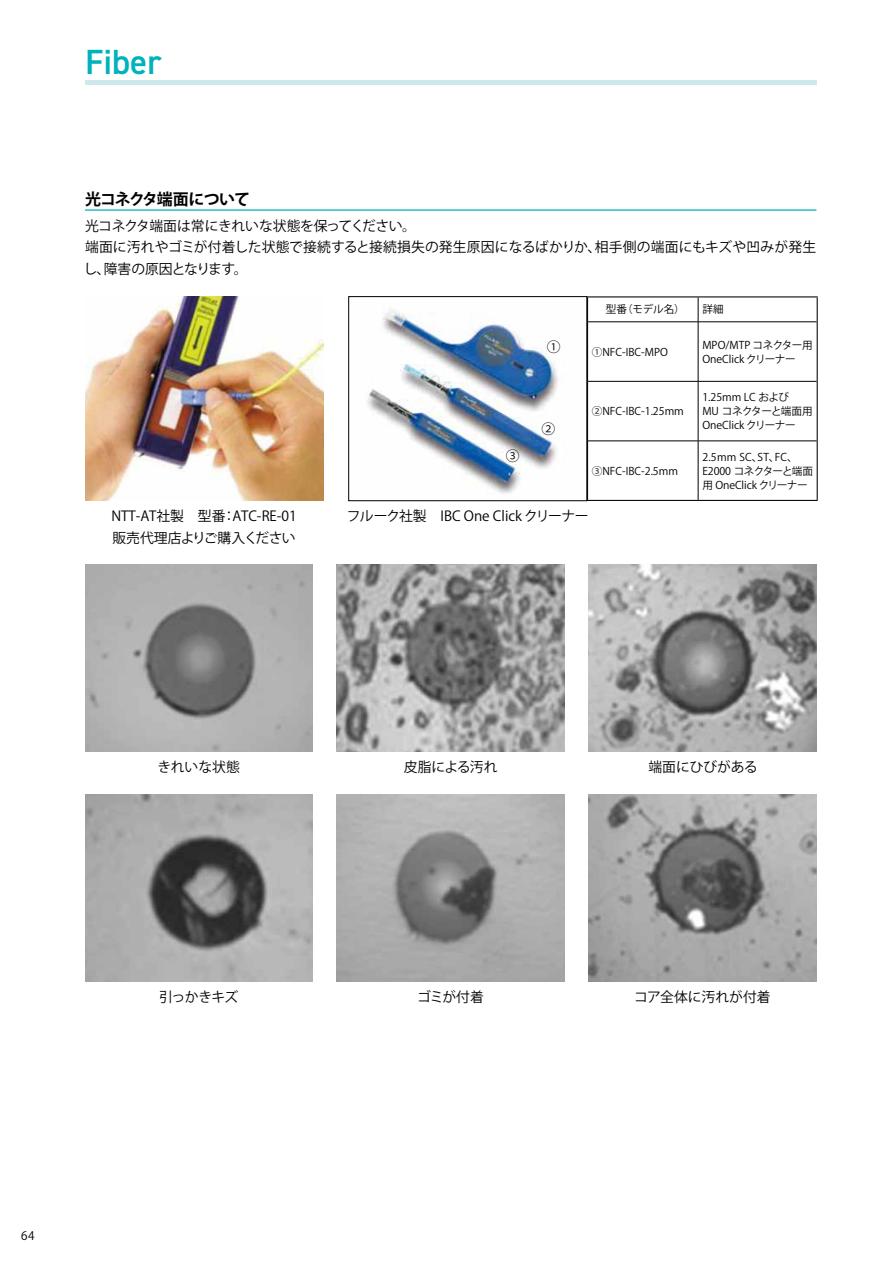
<style>
.page{position:relative;width:893px;height:1263px;background:#fff}
.page>*{position:absolute;margin:0;border:0;box-sizing:border-box;transform-origin:0 0}
.t1{font:600 35.1px "DIN2014";color:#00b2bb}
.t2{font:700 15.9px "Koz Go Pro";letter-spacing:-.065em;color:#000}
.t3{font:13.8px/21.3px "Koz Go Pro";color:#000}
.t4{font:13.8px "Koz Go Pro";letter-spacing:-.02em;color:#000}
.t5{font:11.7px "Koz Go Pro";color:#000}
.t6{font:10.65px/13.8px "Koz Go Pro";color:#000}
</style>
<div class="page">
<img style="left:85px;top:297px;width:238px;height:204px">
<img style="left:367px;top:309px;width:191px;height:185px">
<div style="left:348px;top:296px;width:239px;height:205px;border:1px solid #000"></div>
<img style="left:85px;top:794px;width:228px;height:187px">
<img style="left:85px;top:564px;width:228px;height:188px">
<img style="left:589px;top:794px;width:227px;height:187px">
<img style="left:589px;top:564px;width:227px;height:188px">
<img style="left:337px;top:794px;width:227px;height:187px">
<img style="left:337px;top:564px;width:227px;height:188px">
<hr style="left:85px;top:209px;width:731px;height:2px;background:#00b2bb">
<hr style="left:587px;top:296px;width:111px;height:1px;background:#000">
<hr style="left:698px;top:296px;width:120px;height:1px;background:#000">
<svg style="left:817px;top:297px;width:1px;height:25px"></svg>
<hr style="left:817px;top:322px;width:1px;height:59px;background:#000">
<hr style="left:817px;top:381px;width:1px;height:60px;background:#000">
<hr style="left:817px;top:441px;width:1px;height:59px;background:#000">
<svg style="left:587px;top:297px;width:1px;height:25px"></svg>
<hr style="left:587px;top:322px;width:1px;height:59px;background:#000">
<hr style="left:587px;top:381px;width:1px;height:60px;background:#000">
<hr style="left:587px;top:441px;width:1px;height:59px;background:#000">
<hr style="left:587px;top:500px;width:111px;height:1px;background:#000">
<hr style="left:698px;top:500px;width:120px;height:1px;background:#000">
<svg style="left:698px;top:297px;width:1px;height:25px"></svg>
<hr style="left:588px;top:322px;width:110px;height:1px;background:#000">
<hr style="left:698px;top:322px;width:119px;height:1px;background:#000">
<hr style="left:698px;top:322px;width:1px;height:59px;background:#000">
<hr style="left:588px;top:381px;width:110px;height:1px;background:#000">
<hr style="left:698px;top:381px;width:119px;height:1px;background:#000">
<hr style="left:698px;top:382px;width:1px;height:59px;background:#000">
<hr style="left:588px;top:441px;width:110px;height:1px;background:#000">
<hr style="left:698px;top:441px;width:119px;height:1px;background:#000">
<hr style="left:698px;top:441px;width:1px;height:59px;background:#000">
<hr style="left:85px;top:81px;width:731px;height:4px;background:#cee9ec">
<h1 class="t1" style="left:85px;top:39px;width:78px">Fiber</h1>
<p class="t2" style="left:85px;top:189px;width:167px">光コネクタ端面について</p>
<p class="t3" style="left:84px;top:216px;width:734px">光コネクタ端面は常にきれいな状態を保ってください。<br>端面に汚れやゴミが付着した状態で接続すると接続損失の発生原因になるばかりか、相手側の端面にもキズや凹みが発生し、障害の原因となります。</p>
<p class="t3" style="left:547px;top:337px;width:15px">①</p>
<p class="t3" style="left:506px;top:445px;width:15px">③</p>
<p class="t3" style="left:541px;top:419px;width:15px">②</p>
<p class="t6" style="left:606px;top:303px;width:80px">型番（モデル名）</p>
<p class="t6" style="left:702px;top:303px;width:23px">詳細</p>
<p class="t6" style="left:592px;top:345px;width:78px">①NFC-IBC-MPO</p>
<p class="t6" style="left:702px;top:338px;width:112px">MPO/MTP コネクター用<br>OneClick クリーナー</p>
<p class="t6" style="left:592px;top:405px;width:94px">②NFC-IBC-1.25mm</p>
<p class="t6" style="left:592px;top:464px;width:88px">③NFC-IBC-2.5mm</p>
<p class="t6" style="left:702px;top:391px;width:112px">1.25mm LC および<br>MU コネクターと端面用<br>OneClick クリーナー</p>
<p class="t6" style="left:702px;top:450px;width:112px">2.5mm SC、ST、FC、<br>E2000 コネクターと端面用 OneClick クリーナー</p>
<p class="t3" style="left:111px;top:506px;width:187px">NTT-AT社製　型番：ATC-RE-01販売代理店よりご購入ください</p>
<p class="t3" style="left:347px;top:506px;width:243px">フルーク社製　IBC One Click クリーナー</p>
<p class="t3" style="left:157px;top:757px;width:84px">きれいな状態</p>
<p class="t3" style="left:159px;top:986px;width:81px">引っかきキズ</p>
<p class="t4" style="left:404px;top:758px;width:95px">皮脂による汚れ</p>
<p class="t3" style="left:417px;top:986px;width:68px">ゴミが付着</p>
<p class="t3" style="left:648px;top:757px;width:111px">端面にひびがある</p>
<p class="t3" style="left:634px;top:986px;width:138px">コア全体に汚れが付着</p>
<p class="t5" style="left:21px;top:1228px;width:15px">64</p>
</div>
